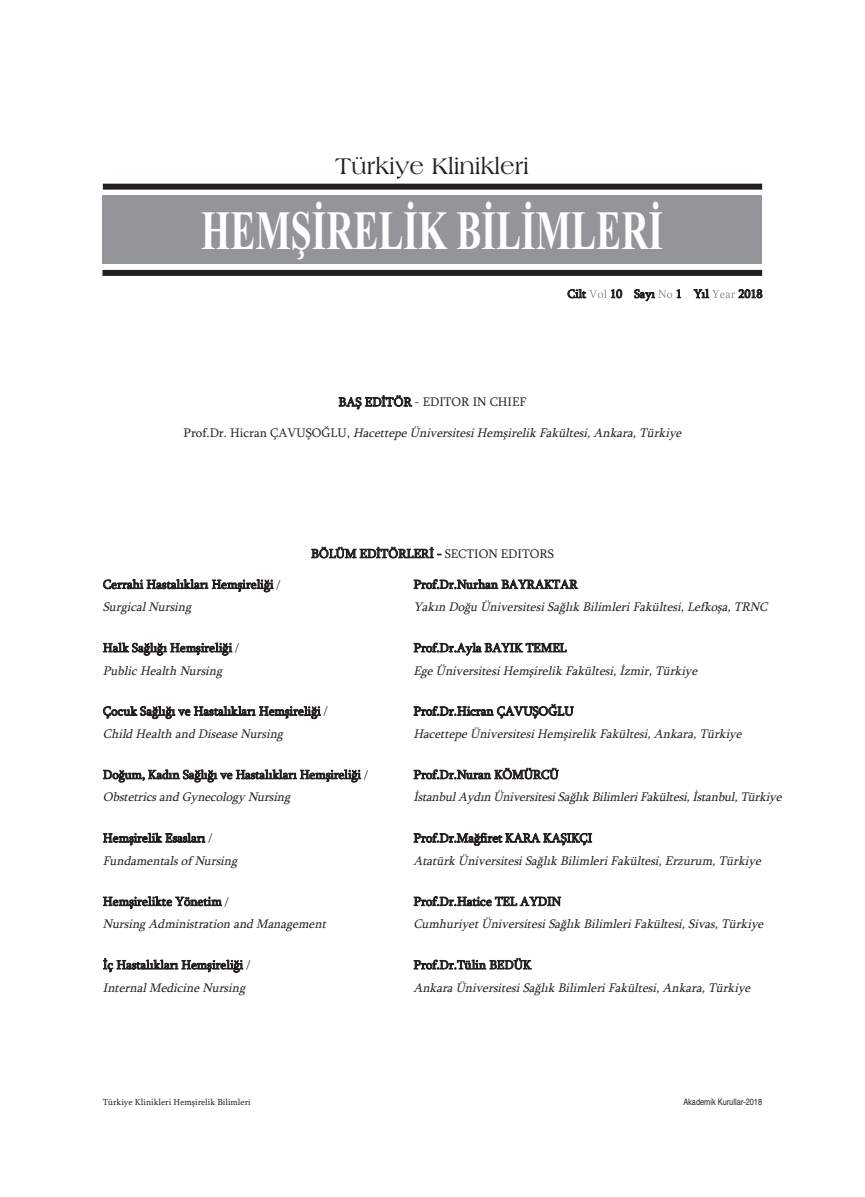
<style>
.page{position:relative;width:865px;height:1197px;background:#fff}
.page>*{position:absolute;margin:0;border:0;box-sizing:border-box;transform-origin:0 0}
.t1{font:700 55.35px "Times New Roman";color:#fff;scale:.68 1}
.t2{font:24px "Americana BT Roman";color:#231f20}
.t3{font:italic 12.75px "Sylfaen";color:#231f20}
.t4{font:12.75px "Sylfaen";color:#231f20}
.t5{font:12px "Sylfaen";color:#231f20}
.t6{font:9px "Sylfaen";color:#231f20}
.t7{font:condensed 9px "Helvetica";color:#231f20}
.s1{font-style:normal}
</style>
<div class="page">
<div style="left:102px;top:195px;width:660px;height:68px;background:#939598"></div>
<div style="left:103px;top:184px;width:659px;height:6px;background:#231f20"></div>
<div style="left:102px;top:270px;width:660px;height:6px;background:#231f20"></div>
<svg style="left:589px;top:289px;width:18px;height:9px"></svg>
<svg style="left:658px;top:290px;width:14px;height:8px"></svg>
<svg style="left:712px;top:290px;width:23px;height:8px"></svg>
<h2 class="t2" style="left:335px;top:152px;width:195px">Türkiye Klinikleri</h2>
<h1 class="t1" style="left:201px;top:198px;width:680px">HEMŞİRELİK BİLİMLERİ</h1>
<p class="t5" style="left:567px;top:286px;width:20px">Cilt</p>
<p class="t5" style="left:610px;top:286px;width:46px">10 Sayı</p>
<p class="t5" style="left:676px;top:286px;width:35px">1 Yıl</p>
<p class="t5" style="left:738px;top:286px;width:25px">2018</p>
<p class="t4" style="left:338px;top:394px;width:189px">BAŞ EDİTÖR - EDITOR IN CHIEF</p>
<p class="t3" style="left:183px;top:425px;width:503px"><span class="s1">P r o f . D r . H i c r a n Ç A V U Ş O Ğ L U ,</span> Hacettepe Üniversitesi Hemşirelik Fakültesi, Ankara, Türkiye</p>
<p class="t4" style="left:311px;top:546px;width:244px">BÖLÜM EDİTÖRLERİ - SECTION EDITORS</p>
<p class="t4" style="left:103px;top:576px;width:179px">Cerrahi Hastalıkları Hemşireliği /</p>
<p class="t4" style="left:413px;top:576px;width:165px">Prof.Dr.Nurhan BAYRAKTAR</p>
<p class="t3" style="left:103px;top:599px;width:93px">Surgical Nursing</p>
<p class="t3" style="left:413px;top:599px;width:359px">Yakın Doğu Üniversitesi Sağlık Bilimleri Fakültesi, Lefkoşa, TRNC</p>
<p class="t4" style="left:103px;top:640px;width:138px">Halk Sağlığı Hemşireliği /</p>
<p class="t4" style="left:413px;top:640px;width:154px">Prof.Dr.Ayla BAYIK TEMEL</p>
<p class="t3" style="left:103px;top:662px;width:124px">Public Health Nursing</p>
<p class="t3" style="left:413px;top:662px;width:289px">Ege Üniversitesi Hemşirelik Fakültesi, İzmir, Türkiye</p>
<p class="t4" style="left:103px;top:703px;width:226px">Çocuk Sağlığı ve Hastalıkları Hemşireliği /</p>
<p class="t4" style="left:413px;top:703px;width:161px">Prof.Dr.Hicran ÇAVUŞOĞLU</p>
<p class="t3" style="left:103px;top:726px;width:185px">Child Health and Disease Nursing</p>
<p class="t3" style="left:413px;top:726px;width:333px">Hacettepe Üniversitesi Hemşirelik Fakültesi, Ankara, Türkiye</p>
<p class="t4" style="left:103px;top:766px;width:266px">Doğum, Kadın Sağlığı ve Hastalıkları Hemşireliği /</p>
<p class="t4" style="left:413px;top:766px;width:146px">Prof.Dr.Nuran KÖMÜRCÜ</p>
<p class="t3" style="left:103px;top:789px;width:192px">Obstetrics and Gynecology Nursing</p>
<p class="t3" style="left:413px;top:789px;width:373px">İstanbul Aydın Üniversitesi Sağlık Bilimleri Fakültesi, İstanbul, Türkiye</p>
<p class="t4" style="left:103px;top:830px;width:111px">Hemşirelik Esasları /</p>
<p class="t4" style="left:413px;top:830px;width:180px">Prof.Dr.Mağfiret KARA KAŞIKÇI</p>
<p class="t3" style="left:103px;top:852px;width:139px">Fundamentals of Nursing</p>
<p class="t3" style="left:413px;top:852px;width:352px">Atatürk Üniversitesi Sağlık Bilimleri Fakültesi, Erzurum, Türkiye</p>
<p class="t4" style="left:103px;top:893px;width:127px">Hemşirelikte Yönetim /</p>
<p class="t4" style="left:413px;top:893px;width:149px">Prof.Dr.Hatice TEL AYDIN</p>
<p class="t3" style="left:103px;top:916px;width:228px">Nursing Administration and Management</p>
<p class="t3" style="left:413px;top:916px;width:355px">Cumhuriyet Üniversitesi Sağlık Bilimleri Fakültesi, Sivas, Türkiye</p>
<p class="t4" style="left:103px;top:957px;width:149px">İç Hastalıkları Hemşireliği /</p>
<p class="t4" style="left:413px;top:957px;width:119px">Prof.Dr.Tülin BEDÜK</p>
<p class="t3" style="left:103px;top:979px;width:147px">Internal Medicine Nursing</p>
<p class="t3" style="left:413px;top:979px;width:342px">Ankara Üniversitesi Sağlık Bilimleri Fakültesi, Ankara, Türkiye</p>
<p class="t6" style="left:103px;top:1096px;width:149px">Türkiye Klinikleri Hemşirelik Bilimleri</p>
<p class="t7" style="left:683px;top:1096px;width:80px">Akademik Kurullar-2018</p>
</div>
